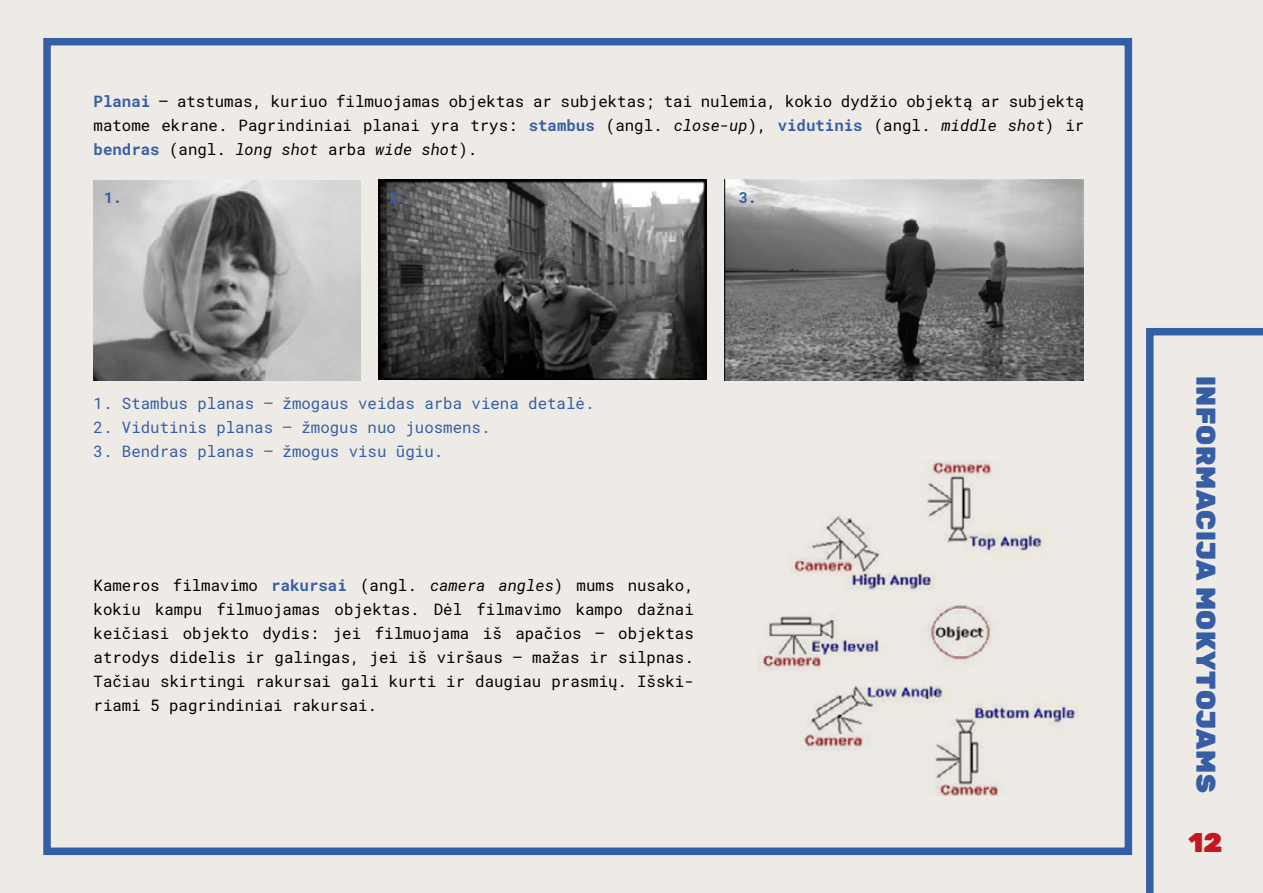
<style>
.page{position:relative;width:1263px;height:893px;background:#eeebe6}
.page>*{position:absolute;margin:0;border:0;box-sizing:border-box;transform-origin:0 0}
.poskyris{font:900 27px "Rubik";letter-spacing:.025em;color:#375ea5}
.myriadinis_10_pt_tek{font:900 27px "Rubik";color:#c61620}
.tekstas{font:15.75px/24px "Roboto Mono";color:#000;text-align:justify}
.tekstas-2{font:15.75px "Roboto Mono";color:#345ea5}
.tekstas-3{font:700 15px "Roboto Mono";color:#345ea5}
.s1{font-weight:700;color:#375ea5}
.s2{font-style:italic}
</style>
<div class="page">
<img style="left:94px;top:181px;width:266px;height:199px">
<img style="left:378px;top:179px;width:328px;height:201px">
<img style="left:725px;top:179px;width:358px;height:201px">
<img style="left:757px;top:460px;width:321px;height:335px">
<div style="left:43px;top:38px;width:1089px;height:817px;border:8px solid #345ea5"></div>
<svg style="left:1146px;top:328px;width:117px;height:565px"></svg>
<p class="tekstas" style="left:94px;top:89px;width:992px"><span class="s1">Planai</span> – atstumas, kuriuo filmuojamas objektas ar subjektas; tai nulemia, kokio dydžio objektą ar subjektą matome ekrane. Pagrindiniai planai yra trys: <span class="s1">stambus</span> (angl. <span class="s2">close-up</span>), <span class="s1">vidutinis</span> (angl. <span class="s2">middle shot</span>) ir <span class="s1">bendras</span> (angl. <span class="s2">long shot</span> arba <span class="s2">wide shot</span>).</p>
<p class="tekstas-3" style="left:104px;top:187px;width:19px">1.</p>
<p class="tekstas-3" style="left:389px;top:187px;width:19px">2.</p>
<p class="tekstas-3" style="left:739px;top:187px;width:19px">3.</p>
<p class="tekstas-2" style="left:94px;top:392px;width:502px">1. Stambus planas – žmogaus veidas arba viena detalė.</p>
<p class="tekstas-2" style="left:94px;top:416px;width:398px">2. Vidutinis planas – žmogus nuo juosmens.</p>
<p class="tekstas-2" style="left:94px;top:440px;width:351px">3. Bendras planas – žmogus visu ūgiu.</p>
<p class="tekstas" style="left:94px;top:573px;width:602px">Kameros filmavimo <span class="s1">rakursai</span> (angl. <span class="s2">camera angles</span>) mums nusako, kokiu kampu filmuojamas objektas. Dėl filmavimo kampo dažnai keičiasi objekto dydis: jei filmuojama iš apačios – objektas atrodys didelis ir galingas, jei iš viršaus – mažas ir silpnas.<br>Tačiau skirtingi rakursai gali kurti ir daugiau prasmių. Išski&shy;riami 5 pagrindiniai rakursai.</p>
<p class="poskyris" style="left:1222px;top:376px;width:419px;rotate:90deg">INFORMACIJA MOKYTOJAMS</p>
<p class="myriadinis_10_pt_tek" style="left:1188px;top:826px;width:36px">12</p>
</div>
